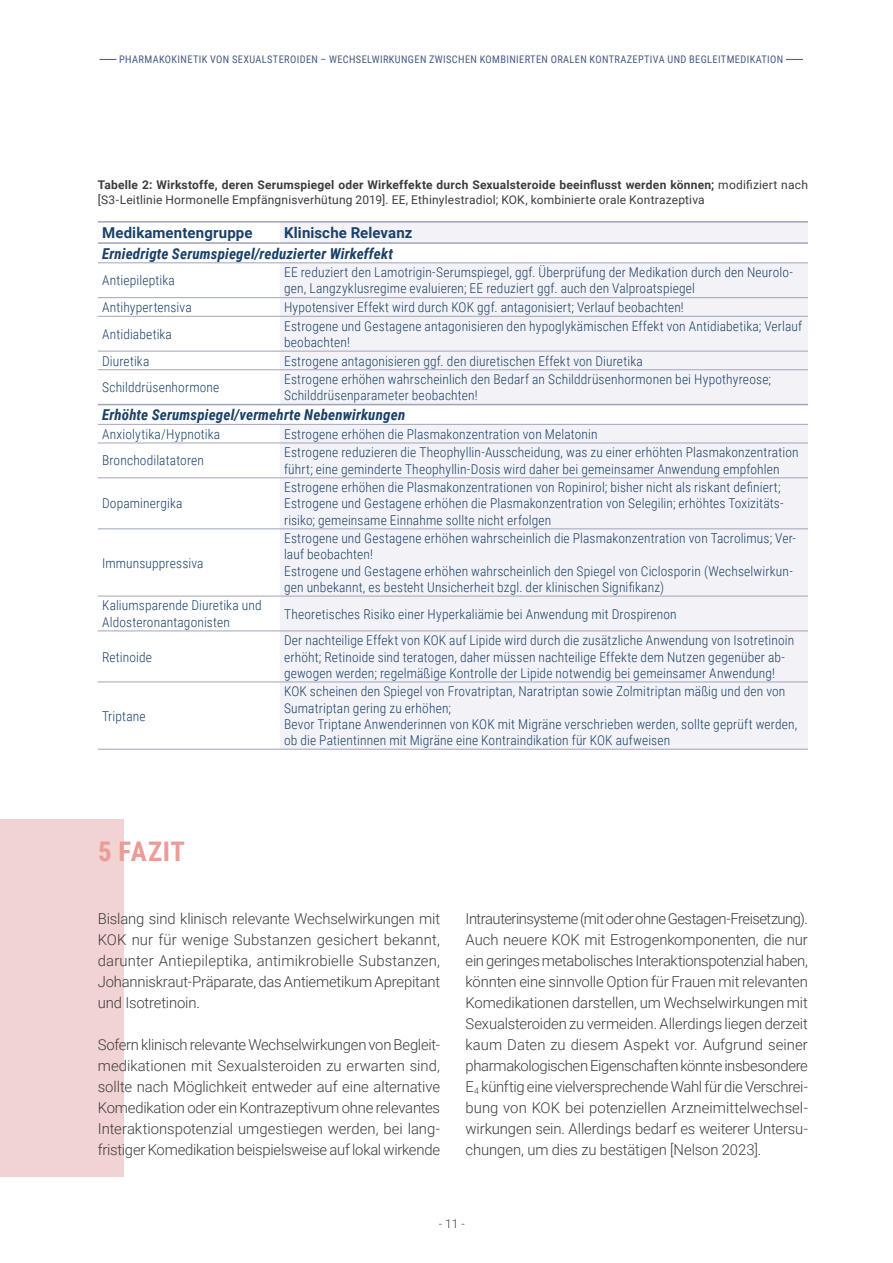
<style>
.page{position:relative;width:893px;height:1263px;background:#fff}
.page>*{position:absolute;margin:0;border:0;box-sizing:border-box;transform-origin:0 0}
.t1{font:700 27px "Roboto Condensed";letter-spacing:.025em;color:#ec9b96}
.t2{font:300 15px/21px "Roboto";letter-spacing:-.015em;color:#3c3c3b;text-align:justify}
.t3{font:italic 700 15px "Roboto Condensed";letter-spacing:.01em;color:#1b416a}
.t4{font:700 15px "Roboto";letter-spacing:.01em;color:#1b416a}
.t5{font:300 13.5px/16.2px "Roboto Condensed";letter-spacing:.01em;color:#1b416a}
.t6{font:12px/15px "Roboto";letter-spacing:.015em;color:#3c3c3b}
.t7{font:300 12px "Roboto";color:#3c3c3b}
.t8{font:10.5px "Roboto Condensed";letter-spacing:.035em;color:#475b81}
.s1{font-weight:700}
</style>
<div class="page">
<svg style="left:99px;top:59px;width:17px;height:1px"></svg>
<svg style="left:786px;top:59px;width:17px;height:1px"></svg>
<svg style="left:280px;top:223px;width:528px;height:526px;fill:#f3f3f7"></svg>
<hr style="left:98px;top:221px;width:182px;height:2px;background:#a0a4bb">
<hr style="left:280px;top:221px;width:528px;height:2px;background:#a0a4bb">
<hr style="left:98px;top:242px;width:182px;height:2px;background:#a0a4bb">
<hr style="left:280px;top:242px;width:528px;height:2px;background:#a0a4bb">
<hr style="left:98px;top:262px;width:182px;height:1px;background:#a0a4bb">
<hr style="left:280px;top:262px;width:528px;height:1px;background:#a0a4bb">
<hr style="left:98px;top:297px;width:182px;height:1px;background:#a0a4bb">
<hr style="left:280px;top:297px;width:528px;height:1px;background:#a0a4bb">
<hr style="left:98px;top:316px;width:182px;height:1px;background:#a0a4bb">
<hr style="left:280px;top:316px;width:528px;height:1px;background:#a0a4bb">
<hr style="left:98px;top:351px;width:182px;height:1px;background:#a0a4bb">
<hr style="left:280px;top:351px;width:528px;height:1px;background:#a0a4bb">
<hr style="left:98px;top:369px;width:182px;height:1px;background:#a0a4bb">
<hr style="left:280px;top:369px;width:528px;height:1px;background:#a0a4bb">
<hr style="left:98px;top:424px;width:182px;height:1px;background:#a0a4bb">
<hr style="left:280px;top:424px;width:528px;height:1px;background:#a0a4bb">
<hr style="left:98px;top:443px;width:182px;height:1px;background:#a0a4bb">
<hr style="left:280px;top:443px;width:528px;height:1px;background:#a0a4bb">
<hr style="left:98px;top:477px;width:182px;height:1px;background:#a0a4bb">
<hr style="left:280px;top:477px;width:528px;height:1px;background:#a0a4bb">
<hr style="left:98px;top:528px;width:182px;height:1px;background:#a0a4bb">
<hr style="left:280px;top:528px;width:528px;height:1px;background:#a0a4bb">
<hr style="left:98px;top:596px;width:182px;height:1px;background:#a0a4bb">
<hr style="left:280px;top:596px;width:528px;height:1px;background:#a0a4bb">
<hr style="left:98px;top:630px;width:182px;height:1px;background:#a0a4bb">
<hr style="left:280px;top:630px;width:528px;height:1px;background:#a0a4bb">
<hr style="left:98px;top:681px;width:182px;height:1px;background:#a0a4bb">
<hr style="left:280px;top:681px;width:528px;height:1px;background:#a0a4bb">
<hr style="left:98px;top:749px;width:182px;height:1px;background:#a0a4bb">
<hr style="left:280px;top:749px;width:528px;height:1px;background:#a0a4bb">
<hr style="left:98px;top:404px;width:182px;height:1px;background:#a0a4bb">
<hr style="left:280px;top:404px;width:528px;height:1px;background:#a0a4bb">
<div style="left:0;top:819px;width:123px;height:357px;background:#f1d3d3"></div>
<p class="t8" style="left:119px;top:52px;width:665px">PHARMAKOKINETIK VON SEXUALSTEROIDEN – WECHSELWIRKUNGEN ZWISCHEN KOMBINIERTEN ORALEN KONTRAZEPTIVA UND BEGLEITMEDIKATION</p>
<p class="t6" style="left:98px;top:177px;width:712px"><span class="s1">Tabelle 2: Wirkstoffe, deren Serumspiegel oder Wirkeffekte durch Sexualsteroide beeinflusst werden können;</span> modifiziert nach [S3-Leitlinie Hormonelle Empfängnisverhütung 2019]. EE, Ethinylestradiol; KOK, kombinierte orale Kontrazeptiva</p>
<p class="t4" style="left:102px;top:222px;width:152px">Medikamentengruppe</p>
<p class="t4" style="left:284px;top:222px;width:130px">Klinische Relevanz</p>
<p class="t3" style="left:102px;top:243px;width:293px">Erniedrigte Serumspiegel/reduzierter Wirkeffekt</p>
<p class="t5" style="left:102px;top:272px;width:74px">Antiepileptika</p>
<p class="t5" style="left:284px;top:264px;width:510px">EE reduziert den Lamotrigin-Serumspiegel, ggf. Überprüfung der Medikation durch den Neurolo&shy;gen, Langzyklusregime evaluieren; EE reduziert ggf. auch den Valproatspiegel</p>
<p class="t5" style="left:102px;top:299px;width:91px">Antihypertensiva</p>
<p class="t5" style="left:284px;top:299px;width:401px">Hypotensiver Effekt wird durch KOK ggf. antagonisiert; Verlauf beobachten!</p>
<p class="t5" style="left:102px;top:325px;width:71px">Antidiabetika</p>
<p class="t5" style="left:284px;top:317px;width:520px">Estrogene und Gestagene antagonisieren den hypoglykämischen Effekt von Antidiabetika; Verlauf beobachten!</p>
<p class="t5" style="left:102px;top:352px;width:49px">Diuretika</p>
<p class="t5" style="left:284px;top:352px;width:360px">Estrogene antagonisieren ggf. den diuretischen Effekt von Diuretika</p>
<p class="t5" style="left:102px;top:379px;width:119px">Schilddrüsenhormone</p>
<p class="t5" style="left:284px;top:371px;width:489px">Estrogene erhöhen wahrscheinlich den Bedarf an Schilddrüsenhormonen bei Hypothyreose;<br>Schilddrüsenparameter beobachten!</p>
<p class="t3" style="left:102px;top:404px;width:305px">Erhöhte Serumspiegel/vermehrte Nebenwirkungen</p>
<p class="t5" style="left:102px;top:425px;width:120px">Anxiolytika/Hypnotika</p>
<p class="t5" style="left:284px;top:425px;width:315px">Estrogene erhöhen die Plasmakonzentration von Melatonin</p>
<p class="t5" style="left:102px;top:452px;width:104px">Bronchodilatatoren</p>
<p class="t5" style="left:284px;top:444px;width:516px">Estrogene reduzieren die Theophyllin-Ausscheidung, was zu einer erhöhten Plasmakonzentration führt; eine geminderte Theophyllin-Dosis wird daher bei gemeinsamer Anwendung empfohlen</p>
<p class="t5" style="left:102px;top:495px;width:82px">Dopaminergika</p>
<p class="t5" style="left:284px;top:479px;width:501px">Estrogene erhöhen die Plasmakonzentrationen von Ropinirol; bisher nicht als riskant definiert;<br>Estrogene und Gestagene erhöhen die Plasmakonzentration von Selegilin; erhöhtes Toxizitäts&shy;risiko; gemeinsame Einnahme sollte nicht erfolgen</p>
<p class="t5" style="left:102px;top:554px;width:103px">Immunsuppressiva</p>
<p class="t5" style="left:284px;top:530px;width:513px">Estrogene und Gestagene erhöhen wahrscheinlich die Plasmakonzentration von Tacrolimus; Ver&shy;lauf beobachten!<br>Estrogene und Gestagene erhöhen wahrscheinlich den Spiegel von Ciclosporin (Wechselwirkun&shy;gen unbekannt, es besteht Unsicherheit bzgl. der klinischen Signifikanz)</p>
<p class="t5" style="left:102px;top:597px;width:161px">Kaliumsparende Diuretika und<br>Aldosteronantagonisten</p>
<p class="t5" style="left:284px;top:605px;width:394px">Theoretisches Risiko einer Hyperkaliämie bei Anwendung mit Drospirenon</p>
<p class="t5" style="left:102px;top:648px;width:52px">Retinoide</p>
<p class="t5" style="left:284px;top:632px;width:512px">Der nachteilige Effekt von KOK auf Lipide wird durch die zusätzliche Anwendung von Isotretinoin erhöht; Retinoide sind teratogen, daher müssen nachteilige Effekte dem Nutzen gegenüber ab&shy;gewogen werden; regelmäßige Kontrolle der Lipide notwendig bei gemeinsamer Anwendung!</p>
<p class="t5" style="left:102px;top:707px;width:45px">Triptane</p>
<h1 class="t1" style="left:98px;top:832px;width:88px">5 FAZIT</h1>
<p class="t5" style="left:284px;top:683px;width:515px">KOK scheinen den Spiegel von Frovatriptan, Naratriptan sowie Zolmitriptan mäßig und den von Sumatriptan gering zu erhöhen;<br>Bevor Triptane Anwenderinnen von KOK mit Migräne verschrieben werden, sollte geprüft werden, ob die Patientinnen mit Migräne eine Kontraindikation für KOK aufweisen</p>
<p class="t2" style="left:98px;top:908px;width:344px">Bislang sind klinisch relevante Wechselwirkungen mit KOK nur für wenige Substanzen gesichert bekannt, darunter Antiepileptika, antimikrobielle Substanzen, Johanniskraut-Präparate, das Antiemetikum Aprepitant und Isotretinoin.</p>
<p class="t2" style="left:98px;top:1034px;width:344px">Sofern klinisch relevante Wechselwirkungen von Begleit&shy;medikationen mit Sexualsteroiden zu erwarten sind, sollte nach Möglichkeit entweder auf eine alternative Komedikation oder ein Kontrazeptivum ohne relevantes Interaktionspotenzial umgestiegen werden, bei lang&shy;fristiger Komedikation beispielsweise auf lokal wirkende</p>
<p class="t2" style="left:466px;top:908px;width:344px">Intrauterinsysteme (mit oder ohne Gestagen-Freisetzung).<br>Auch neuere KOK mit Estrogenkomponenten, die nur ein geringes metabolisches Interaktionspotenzial haben, könnten eine sinnvolle Option für Frauen mit relevanten Komedikationen darstellen, um Wechselwirkungen mit Sexualsteroiden zu vermeiden. Allerdings liegen derzeit kaum Daten zu diesem Aspekt vor. Aufgrund seiner pharmakologischen Eigenschaften könnte insbesondere E<sub>4</sub> künftig eine vielversprechende Wahl für die Verschrei&shy;bung von KOK bei potenziellen Arzneimittelwechsel&shy;wirkungen sein. Allerdings bedarf es weiterer Untersu&shy;chungen, um dies zu bestätigen [Nelson 2023].</p>
<p class="t7" style="left:439px;top:1215px;width:27px">- 11 -</p>
</div>
